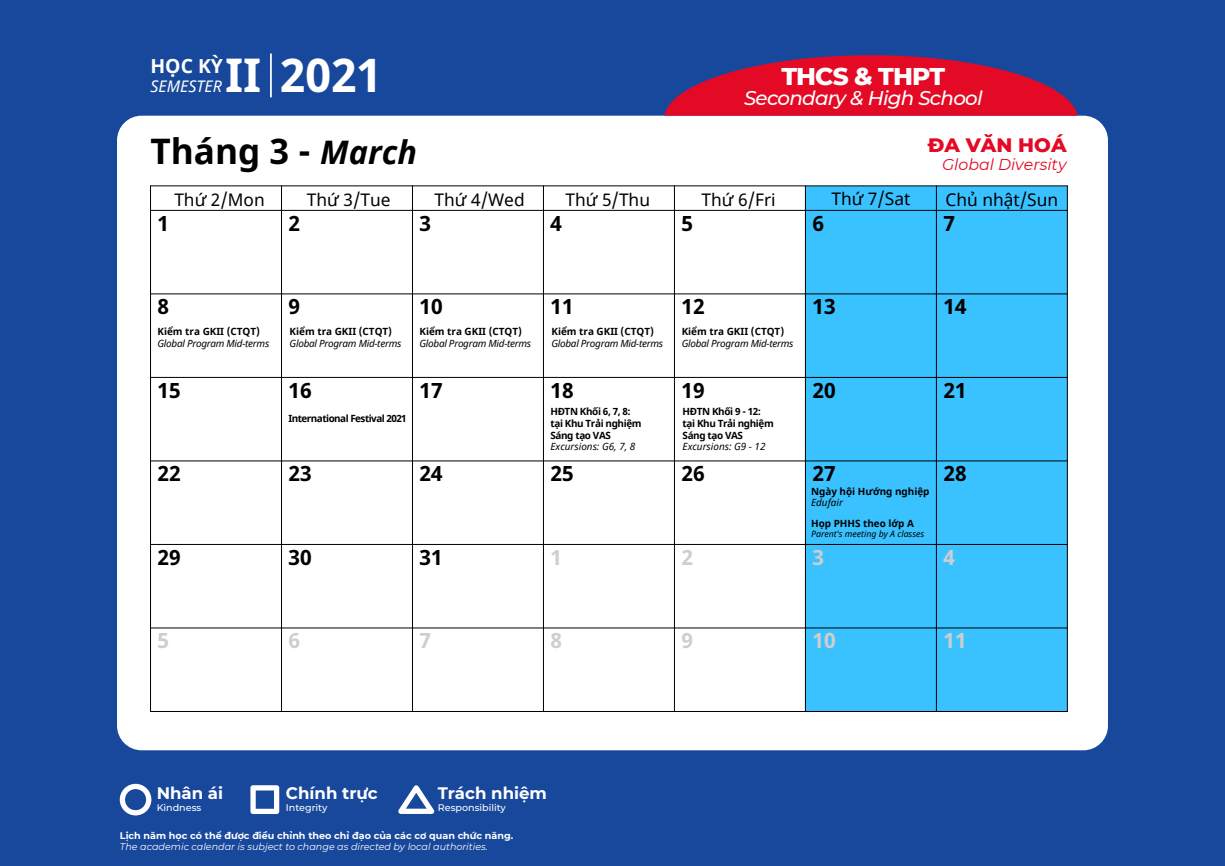
<style>
.page{position:relative;width:1225px;height:866px;background:#18489c}
.page>*{position:absolute;margin:0;border:0;box-sizing:border-box;transform-origin:0 0}
.t1{font:700 46.38px "Noto Sans";color:#fff}
.t2{font:700 35.18px "Noto Sans";color:#000}
.t3{font:800 24.85px "Montserrat";letter-spacing:-.035em;color:#fff}
.t4{font:700 21px "Noto Sans";color:#000}
.t5{font:700 21px "Noto Sans";color:#cecece}
.t6{font:italic 500 19.78px "Montserrat";letter-spacing:-.035em;color:#fff}
.t7{font:800 19.78px "Montserrat";color:#e40924}
.t8{font:700 19.25px "Noto Sans";color:#fff}
.t9{font:17.32px "Noto Sans";color:#000}
.t10{font:700 16.62px "Montserrat";color:#fff}
.t11{font:italic 15.92px "Noto Sans";color:#fff}
.t12{font:italic 15.75px "Montserrat";color:#e40924}
.t13{font:700 9.97px "Noto Sans";color:#000}
.t14{font:italic 9.97px "Noto Sans";letter-spacing:-.025em;color:#000}
.t15{font:700 9.97px/11.9px "Noto Sans";letter-spacing:-.035em;color:#000}
.t16{font:italic 9.97px "Noto Sans";color:#000}
.t17{font:700 9.97px "Noto Sans";letter-spacing:-.05em;color:#000}
.t18{font:italic 9.62px "Montserrat";color:#fff}
.t19{font:700 9.62px "Montserrat";color:#fff}
.t20{font:500 9.62px "Montserrat";color:#fff}
.t21{font:italic 8.75px "Noto Sans";color:#000}
.s1{font-style:italic;font-size:32.38px}
</style>
<div class="page">
<svg style="left:120px;top:784px;width:31px;height:31px"></svg>
<svg style="left:398px;top:785px;width:36px;height:29px"></svg>
<svg style="left:250px;top:785px;width:29px;height:29px"></svg>
<div style="left:117px;top:116px;width:991px;height:634px;background:#fff;border-radius:25px"></div>
<div style="left:805px;top:186px;width:131px;height:525px;background:#39c2ff"></div>
<div style="left:936px;top:186px;width:131px;height:525px;background:#39c2ff"></div>
<hr style="left:150px;top:186px;width:917px;height:1px;background:#000">
<hr style="left:150px;top:711px;width:917px;height:1px;background:#000">
<hr style="left:150px;top:186px;width:1px;height:525px;background:#000">
<hr style="left:1067px;top:186px;width:1px;height:525px;background:#000">
<hr style="left:150px;top:210px;width:917px;height:1px;background:#000">
<hr style="left:150px;top:294px;width:917px;height:1px;background:#000">
<hr style="left:150px;top:377px;width:917px;height:1px;background:#000">
<hr style="left:150px;top:461px;width:917px;height:1px;background:#000">
<hr style="left:150px;top:544px;width:917px;height:1px;background:#000">
<hr style="left:150px;top:628px;width:917px;height:1px;background:#000">
<hr style="left:281px;top:186px;width:1px;height:525px;background:#000">
<hr style="left:412px;top:186px;width:1px;height:525px;background:#000">
<hr style="left:543px;top:186px;width:1px;height:525px;background:#000">
<hr style="left:674px;top:186px;width:1px;height:525px;background:#000">
<hr style="left:805px;top:186px;width:1px;height:525px;background:#000">
<hr style="left:936px;top:186px;width:1px;height:525px;background:#000">
<hr style="left:270px;top:54px;width:2px;height:43px;background:#fff">
<svg style="left:664px;top:55px;width:413px;height:61px"></svg>
<h3 class="t8" style="left:150px;top:52px;width:74px">HỌC KỲ</h3>
<h3 class="t11" style="left:150px;top:75px;width:73px">SEMESTER</h3>
<h1 class="t1" style="left:225px;top:42px;width:158px">II 2021</h1>
<h2 class="t2" style="left:150px;top:127px;width:268px">Tháng 3 - <span class="s1">March</span></h2>
<h3 class="t3" style="left:781px;top:58px;width:165px">THCS &amp; THPT</h3>
<h3 class="t6" style="left:744px;top:84px;width:240px">Secondary &amp; High School</h3>
<h3 class="t7" style="left:927px;top:131px;width:140px">ĐA VĂN HOÁ</h3>
<h3 class="t12" style="left:942px;top:154px;width:126px">Global Diversity</h3>
<h3 class="t9" style="left:174px;top:187px;width:92px">Thứ 2/Mon</h3>
<h3 class="t9" style="left:307px;top:187px;width:85px">Thứ 3/Tue</h3>
<h3 class="t9" style="left:434px;top:187px;width:92px">Thứ 4/Wed</h3>
<h3 class="t9" style="left:565px;top:187px;width:86px">Thứ 5/Thu</h3>
<h3 class="t9" style="left:701px;top:187px;width:76px">Thứ 6/Fri</h3>
<h3 class="t9" style="left:831px;top:187px;width:81px">Thứ 7/Sat</h3>
<h3 class="t9" style="left:945px;top:187px;width:114px">Chủ nhật/Sun</h3>
<h3 class="t4" style="left:157px;top:208px;width:13px">1</h3>
<h3 class="t4" style="left:288px;top:208px;width:13px">2</h3>
<h3 class="t4" style="left:419px;top:208px;width:13px">3</h3>
<h3 class="t4" style="left:550px;top:208px;width:13px">4</h3>
<h3 class="t4" style="left:681px;top:208px;width:13px">5</h3>
<h3 class="t4" style="left:812px;top:208px;width:13px">6</h3>
<h3 class="t4" style="left:943px;top:208px;width:13px">7</h3>
<h3 class="t4" style="left:157px;top:292px;width:13px">8</h3>
<h3 class="t4" style="left:288px;top:292px;width:13px">9</h3>
<h3 class="t4" style="left:419px;top:292px;width:25px">10</h3>
<h3 class="t4" style="left:550px;top:292px;width:25px">11</h3>
<h3 class="t4" style="left:681px;top:292px;width:25px">12</h3>
<h3 class="t4" style="left:812px;top:292px;width:25px">13</h3>
<h3 class="t4" style="left:943px;top:292px;width:25px">14</h3>
<p class="t13" style="left:157px;top:325px;width:104px">Kiểm tra GKII (CTQT)</p>
<p class="t14" style="left:157px;top:337px;width:113px">Global Program Mid-terms</p>
<p class="t13" style="left:290px;top:325px;width:104px">Kiểm tra GKII (CTQT)</p>
<p class="t14" style="left:290px;top:337px;width:113px">Global Program Mid-terms</p>
<p class="t13" style="left:419px;top:325px;width:104px">Kiểm tra GKII (CTQT)</p>
<p class="t14" style="left:419px;top:337px;width:113px">Global Program Mid-terms</p>
<p class="t13" style="left:551px;top:325px;width:104px">Kiểm tra GKII (CTQT)</p>
<p class="t14" style="left:551px;top:337px;width:113px">Global Program Mid-terms</p>
<p class="t13" style="left:681px;top:325px;width:104px">Kiểm tra GKII (CTQT)</p>
<p class="t14" style="left:681px;top:337px;width:113px">Global Program Mid-terms</p>
<h3 class="t4" style="left:158px;top:375px;width:25px">15</h3>
<h3 class="t4" style="left:288px;top:375px;width:25px">16</h3>
<h3 class="t4" style="left:419px;top:375px;width:25px">17</h3>
<h3 class="t4" style="left:550px;top:375px;width:25px">18</h3>
<h3 class="t4" style="left:681px;top:375px;width:25px">19</h3>
<h3 class="t4" style="left:812px;top:375px;width:25px">20</h3>
<h3 class="t4" style="left:943px;top:375px;width:25px">21</h3>
<p class="t17" style="left:288px;top:411px;width:120px">International Festival 2021</p>
<p class="t15" style="left:550px;top:405px;width:93px">HĐTN Khối 6, 7, 8: tại Khu Trải nghiệm<br>Sáng tạo VAS</p>
<p class="t16" style="left:550px;top:440px;width:86px">Excursions: G6, 7, 8</p>
<p class="t15" style="left:682px;top:405px;width:93px">HĐTN Khối 9 - 12: tại Khu Trải nghiệm<br>Sáng tạo VAS</p>
<p class="t16" style="left:682px;top:440px;width:84px">Excursions: G9 - 12</p>
<h3 class="t4" style="left:158px;top:459px;width:25px">22</h3>
<h3 class="t4" style="left:288px;top:459px;width:25px">23</h3>
<h3 class="t4" style="left:419px;top:459px;width:25px">24</h3>
<h3 class="t4" style="left:550px;top:459px;width:25px">25</h3>
<h3 class="t4" style="left:681px;top:459px;width:25px">26</h3>
<h3 class="t4" style="left:812px;top:459px;width:25px">27</h3>
<h3 class="t4" style="left:943px;top:459px;width:25px">28</h3>
<p class="t13" style="left:811px;top:485px;width:120px">Ngày hội Hướng nghiệp</p>
<p class="t16" style="left:811px;top:495px;width:33px">Edufair</p>
<p class="t13" style="left:811px;top:516px;width:104px">Họp PHHS theo lớp A</p>
<p class="t21" style="left:811px;top:528px;width:115px">Parent's meeting by A classes</p>
<h3 class="t4" style="left:158px;top:542px;width:25px">29</h3>
<h3 class="t4" style="left:288px;top:542px;width:25px">30</h3>
<h3 class="t4" style="left:419px;top:542px;width:25px">31</h3>
<h3 class="t5" style="left:550px;top:542px;width:13px">1</h3>
<h3 class="t5" style="left:681px;top:542px;width:13px">2</h3>
<h3 class="t5" style="left:812px;top:542px;width:13px">3</h3>
<h3 class="t5" style="left:943px;top:542px;width:13px">4</h3>
<h3 class="t5" style="left:157px;top:626px;width:13px">5</h3>
<h3 class="t5" style="left:288px;top:626px;width:13px">6</h3>
<h3 class="t5" style="left:419px;top:626px;width:13px">7</h3>
<h3 class="t5" style="left:550px;top:626px;width:13px">8</h3>
<h3 class="t5" style="left:681px;top:626px;width:13px">9</h3>
<h3 class="t5" style="left:812px;top:626px;width:25px">10</h3>
<h3 class="t5" style="left:943px;top:626px;width:25px">11</h3>
<h3 class="t10" style="left:157px;top:781px;width:68px">Nhân ái</h3>
<p class="t20" style="left:157px;top:801px;width:46px">Kindness</p>
<h3 class="t10" style="left:286px;top:781px;width:93px">Chính trực</h3>
<p class="t20" style="left:286px;top:801px;width:43px">Integrity</p>
<h3 class="t10" style="left:438px;top:781px;width:111px">Trách nhiệm</h3>
<p class="t20" style="left:438px;top:801px;width:70px">Responsibility</p>
<p class="t19" style="left:120px;top:828px;width:395px">Lịch năm học có thể được điều chỉnh theo chỉ đạo của các cơ quan chức năng.</p>
<p class="t18" style="left:120px;top:840px;width:369px">The academic calendar is subject to change as directed by local authorities.</p>
</div>
